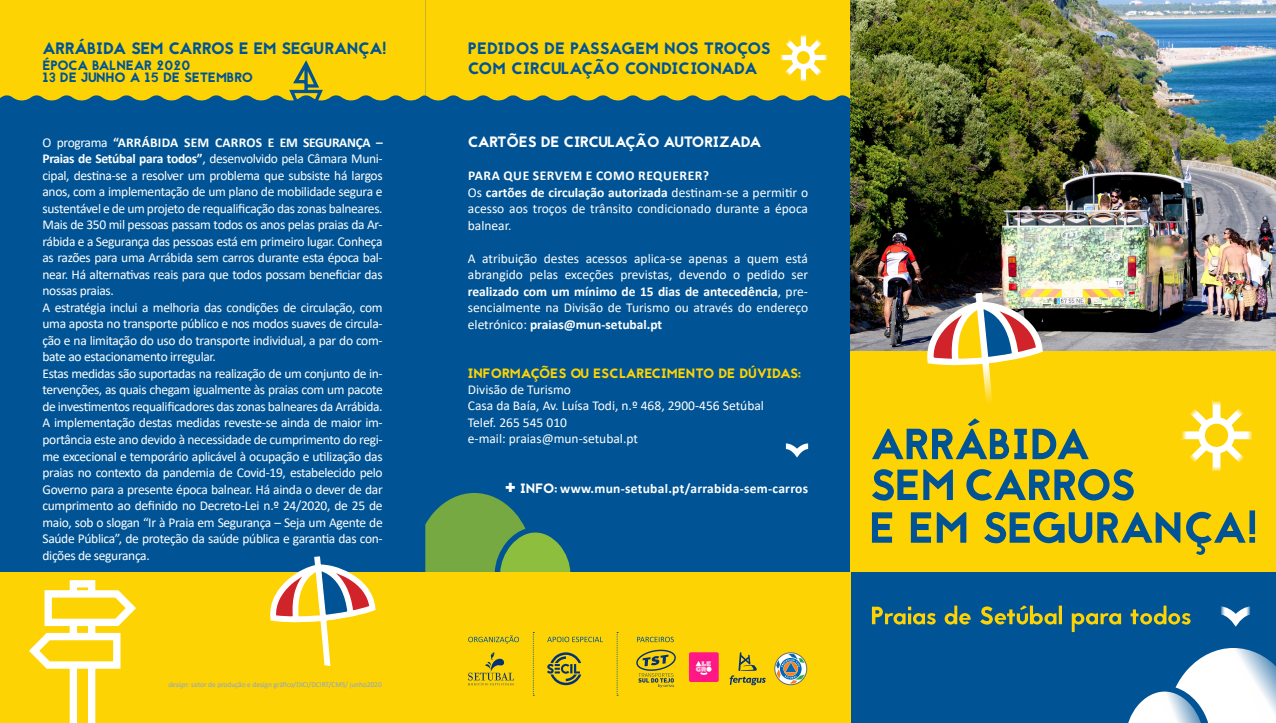
<style>
.page{position:relative;width:1276px;height:723px;background:#005495}
.page>*{position:absolute;margin:0;border:0;box-sizing:border-box;transform-origin:0 0}
.t1{font:16.5px "Jaapokki";letter-spacing:-.02em;color:#005495}
.t2{font:15px "Jaapokki";letter-spacing:-.03em;color:#fff}
.t3{font:13.5px/16.5px "Calibri";letter-spacing:-.025em;color:#fff;text-align:justify}
.t4{font:13.5px "Calibri";color:#fff}
.t5{font:700 13.5px "Calibri";letter-spacing:.02em;color:#fff}
.t6{font:13.5px "Jaapokki";letter-spacing:-.01em;color:#005495}
.t7{font:13.5px "Jaapokki";color:#fed304}
.t8{font:700 13.5px "Calibri";letter-spacing:.04em;color:#fff}
.t9{font:7.5px "Calibri";letter-spacing:-.01em;color:#8ca4cc}
.s1{font-weight:700}
.s2{font-style:italic}
.s3{font-family:"Jaapokki";font-weight:400;font-size:24px}
.s4{font-family:"Jaapokki";font-weight:400}
</style>
<div class="page">
<div style="left:425px;top:0;width:425px;height:100px;background:#fed304"></div>
<div style="left:0;top:0;width:425px;height:100px;background:#fed304"></div>
<svg style="left:786px;top:443px;width:22px;height:14px"></svg>
<svg style="left:425px;top:493px;width:145px;height:79px"></svg>
<svg style="left:288px;top:58px;width:36px;height:43px"></svg>
<div style="left:0;top:572px;width:850px;height:151px;background:#fed304"></div>
<svg style="left:29px;top:580px;width:107px;height:143px"></svg>
<div style="left:850px;top:12px;width:426px;height:560px;background:#fed304"></div>
<img style="left:850px;top:0;width:426px;height:351px">
<svg style="left:270px;top:556px;width:106px;height:110px"></svg>
<svg style="left:872px;top:510px;width:383px;height:45px"></svg>
<svg style="left:872px;top:469px;width:261px;height:32px"></svg>
<svg style="left:872px;top:292px;width:216px;height:167px"></svg>
<svg style="left:1212px;top:399px;width:8px;height:5px"></svg>
<svg style="left:1212px;top:466px;width:8px;height:5px"></svg>
<svg style="left:1182px;top:431px;width:3px;height:8px"></svg>
<svg style="left:1247px;top:431px;width:5px;height:8px"></svg>
<svg style="left:1185px;top:404px;width:62px;height:62px"></svg>
<svg style="left:872px;top:605px;width:404px;height:118px"></svg>
<svg style="left:468px;top:652px;width:46px;height:33px"></svg>
<svg style="left:729px;top:652px;width:36px;height:33px"></svg>
<svg style="left:774px;top:652px;width:33px;height:33px"></svg>
<svg style="left:775px;top:653px;width:31px;height:31px"></svg>
<svg style="left:776px;top:654px;width:28px;height:30px"></svg>
<svg style="left:636px;top:649px;width:40px;height:39px"></svg>
<svg style="left:533px;top:632px;width:1px;height:64px"></svg>
<svg style="left:547px;top:652px;width:34px;height:33px"></svg>
<svg style="left:617px;top:632px;width:1px;height:64px"></svg>
<svg style="left:468px;top:635px;width:51px;height:9px"></svg>
<svg style="left:637px;top:637px;width:37px;height:5px"></svg>
<svg style="left:547px;top:637px;width:56px;height:5px"></svg>
<img style="left:689px;top:652px;width:29px;height:30px">
<svg style="left:778px;top:32px;width:51px;height:51px;background:#fedf4d"></svg>
<p class="t1" style="left:43px;top:36px;width:345px">ARRÁBIDA SEM CARROS E EM SEGURANÇA!</p>
<p class="t6" style="left:43px;top:56px;width:149px">ÉPOCA BALNEAR 2020</p>
<p class="t6" style="left:43px;top:68px;width:212px">13 DE JUNHO A 15 DE SETEMBRO</p>
<p class="t3" style="left:43px;top:134px;width:342px">O programa <span class="s1">“ARRÁBIDA SEM CARROS E EM SEGURANÇA – Praias de Setúbal para todos”</span>, desenvolvido pela Câmara Muni&shy;cipal, destina-se a resolver um problema que subsiste há largos anos, com a implementação de um plano de mobilidade segura e sustentável e de um projeto de requalificação das zonas balneares.</p>
<p class="t3" style="left:43px;top:216px;width:342px">Mais de 350 mil pessoas passam todos os anos pelas praias da Ar&shy;rábida e a Segurança das pessoas está em primeiro lugar. Conheça as razões para uma Arrábida sem carros durante esta época bal&shy;near. Há alternativas reais para que todos possam beneficiar das nossas praias.</p>
<p class="t3" style="left:43px;top:299px;width:342px">A estratégia inclui a melhoria das condições de circulação, com uma aposta no transporte público e nos modos suaves de circula&shy;ção e na limitação do uso do transporte individual, a par do com&shy;bate ao estacionamento irregular.</p>
<p class="t3" style="left:43px;top:365px;width:342px">Estas medidas são suportadas na realização de um conjunto de in&shy;tervenções, as quais chegam igualmente às praias com um pacote de investimentos requalificadores das zonas balneares da Arrábida.</p>
<p class="t3" style="left:43px;top:414px;width:342px">A implementação destas medidas reveste-se ainda de maior im&shy;portância este ano devido à necessidade de cumprimento do regi&shy;me excecional e temporário aplicável à ocupação e utilização das praias no contexto da pandemia de Covid-19, estabelecido pelo Governo para a presente época balnear. Há ainda o dever de dar cumprimento ao definido no Decreto-Lei n.º 24/2020, de 25 de maio, sob o slogan “Ir à Praia em Segurança – Seja um Agente de Saúde Pública”, de proteção da saúde pública e garantia das con&shy;dições de segurança.</p>
<p class="t9" style="left:168px;top:679px;width:215px"><span class="s2">design:</span> setor de produção e design gráfico/DICI/DCIRT/CMS/ junho2020</p>
<p class="t1" style="left:468px;top:37px;width:304px">PEDIDOS DE PASSAGEM NOS TROÇOS</p>
<p class="t1" style="left:468px;top:56px;width:291px">COM CIRCULAÇÃO CONDICIONADA</p>
<p class="t2" style="left:468px;top:132px;width:295px">CARTÕES DE CIRCULAÇÃO AUTORIZADA</p>
<p class="t8" style="left:468px;top:166px;width:242px">PARA QUE SERVEM E COMO REQUERER?</p>
<p class="t3" style="left:468px;top:184px;width:342px">Os <span class="s1">cartões de circulação autorizada</span> destinam-se a permitir o acesso aos troços de trânsito condicionado durante a época balnear.</p>
<p class="t3" style="left:468px;top:250px;width:342px">A atribuição destes acessos aplica-se apenas a quem está abrangido pelas exceções previstas, devendo o pedido ser <span class="s1">realizado com um mínimo de 15 dias de antecedência</span>, pre&shy;sencialmente na Divisão de Turismo ou através do endereço eletrónico: <span class="s1">praias@mun-setubal.pt</span></p>
<p class="t7" style="left:468px;top:364px;width:335px">INFORMAÇÕES OU ESCLARECIMENTO DE DÚVIDAS:</p>
<p class="t4" style="left:468px;top:380px;width:105px">Divisão de Turismo</p>
<p class="t4" style="left:468px;top:396px;width:298px">Casa da Baía, Av. Luísa Todi, n.º 468, 2900-456 Setúbal</p>
<p class="t4" style="left:468px;top:413px;width:101px">Telef. 265 545 010</p>
<p class="t4" style="left:468px;top:429px;width:172px">e-mail: praias@mun-setubal.pt</p>
<p class="t5" style="left:505px;top:479px;width:305px"><span class="s3">+</span> <span class="s4">INFO:</span> www.mun-setubal.pt/arrabida-sem-carros</p>
</div>
